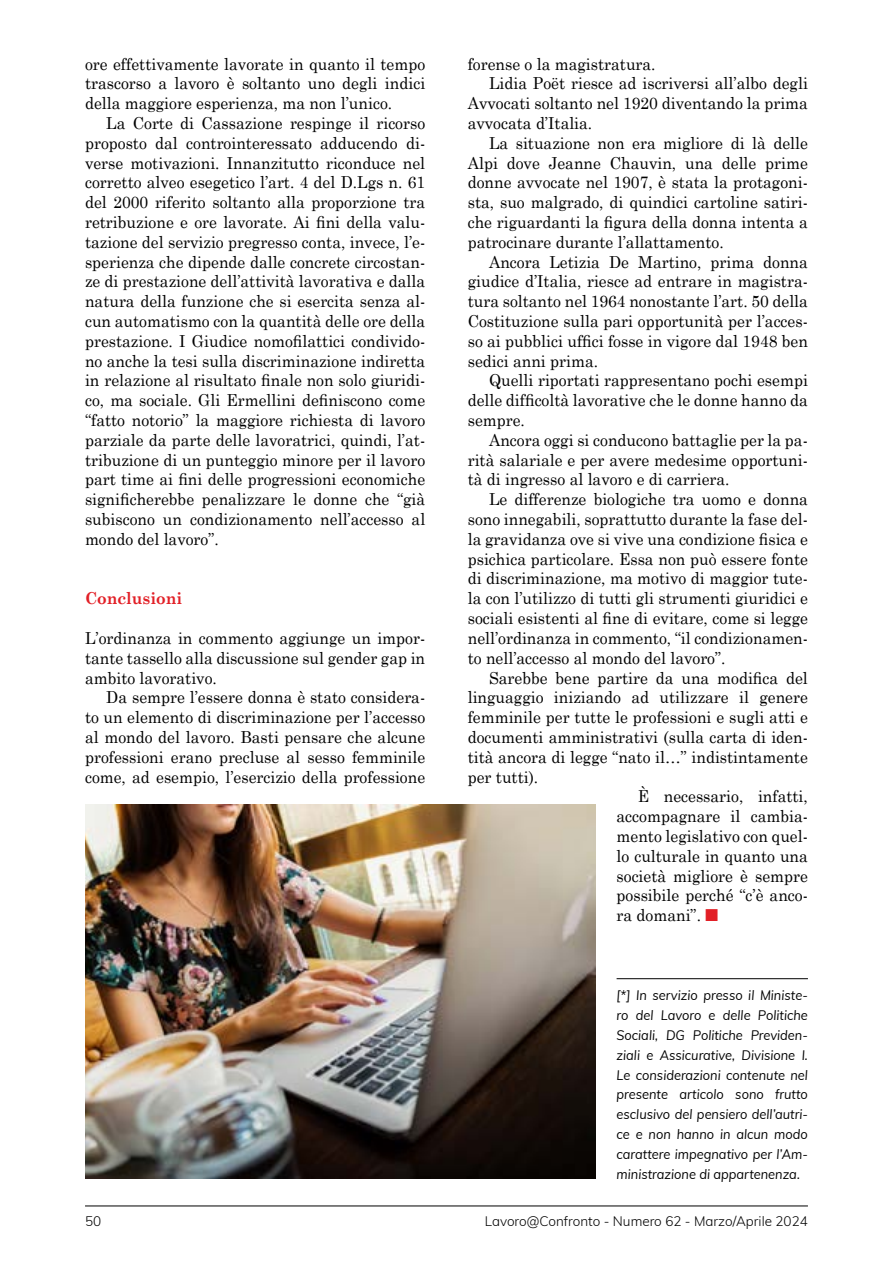
<style>
.page{position:relative;width:893px;height:1263px;background:#fff}
.page>*{position:absolute;margin:0;border:0;box-sizing:border-box;transform-origin:0 0}
.t1{font:16.5px/19.8px "Century Schoolbook";color:#000;text-align:justify;scale:.95 1}
.t2{font:700 16.5px "Century Schoolbook";color:#e21f26;scale:.95 1}
.t3{font:italic 13.5px/19.8px "Muli";color:#000;text-align:justify;scale:.95 1}
.t4{font:300 13.5px "Muli";color:#000}
.s1{font-family:"Monotype Sorts";color:#e21f26}
</style>
<div class="page">
<hr style="left:85px;top:1205px;width:723px;height:1px;background:#000">
<hr style="left:617px;top:978px;width:191px;height:1px;background:#000">
<img style="left:85px;top:804px;width:510px;height:374px">
<p class="t1" style="left:85px;top:53px;width:360px">ore effettivamente lavorate in quanto il tempo trascorso a lavoro è soltanto uno degli indici della maggiore esperienza, ma non l’unico.</p>
<p class="t1" style="left:85px;top:113px;width:360px;text-indent:21px">La Corte di Cassazione respinge il ricorso proposto dal controinteressato adducendo di&shy;verse motivazioni. Innanzitutto riconduce nel corretto alveo esegetico l’art. 4 del D.Lgs n. 61 del 2000 riferito soltanto alla proporzione tra retribuzione e ore lavorate. Ai fini della valu&shy;tazione del servizio pregresso conta, invece, l’e&shy;sperienza che dipende dalle concrete circostan&shy;ze di prestazione dell’attività lavorativa e dalla natura della funzione che si esercita senza al&shy;cun automatismo con la quantità delle ore della prestazione. I Giudice nomofilattici condivido&shy;no anche la tesi sulla discriminazione indiretta in relazione al risultato finale non solo giuridi&shy;co, ma sociale. Gli Ermellini definiscono come “fatto notorio” la maggiore richiesta di lavoro parziale da parte delle lavoratrici, quindi, l’at&shy;tribuzione di un punteggio minore per il lavoro part time ai fini delle progressioni economiche significherebbe penalizzare le donne che “già subiscono un condizionamento nell’accesso al mondo del lavoro”.</p>
<p class="t2" style="left:85px;top:588px;width:104px">Conclusioni</p>
<p class="t1" style="left:85px;top:628px;width:360px">L’ordinanza in commento aggiunge un impor&shy;tante tassello alla discussione sul gender gap in ambito lavorativo.</p>
<p class="t1" style="left:85px;top:687px;width:360px;text-indent:21px">Da sempre l’essere donna è stato considera&shy;to un elemento di discriminazione per l’accesso al mondo del lavoro. Basti pensare che alcune professioni erano precluse al sesso femminile come, ad esempio, l’esercizio della professione</p>
<p class="t1" style="left:468px;top:53px;width:199px">forense o la magistratura.</p>
<p class="t1" style="left:489px;top:73px;width:337px">Lidia Poët riesce ad iscriversi all’albo degli</p>
<p class="t1" style="left:468px;top:93px;width:360px">Avvocati soltanto nel 1920 diventando la prima</p>
<p class="t1" style="left:468px;top:113px;width:133px">avvocata d’Italia.</p>
<p class="t1" style="left:489px;top:133px;width:337px">La situazione non era migliore di là delle</p>
<p class="t1" style="left:468px;top:152px;width:360px">Alpi dove Jeanne Chauvin, una delle prime</p>
<p class="t1" style="left:468px;top:172px;width:360px">donne avvocate nel 1907, è stata la protagoni-</p>
<p class="t1" style="left:468px;top:192px;width:360px">sta, suo malgrado, di quindici cartoline satiri-</p>
<p class="t1" style="left:468px;top:212px;width:360px">che riguardanti la figura della donna intenta a</p>
<p class="t1" style="left:468px;top:232px;width:271px">patrocinare durante l’allattamento.</p>
<p class="t1" style="left:489px;top:251px;width:337px">Ancora Letizia De Martino, prima donna</p>
<p class="t1" style="left:468px;top:271px;width:360px">giudice d’Italia, riesce ad entrare in magistra-</p>
<p class="t1" style="left:468px;top:291px;width:360px">tura soltanto nel 1964 nonostante l’art. 50 della</p>
<p class="t1" style="left:468px;top:311px;width:360px">Costituzione sulla pari opportunità per l’acces-</p>
<p class="t1" style="left:468px;top:331px;width:360px">so ai pubblici uffici fosse in vigore dal 1948 ben</p>
<p class="t1" style="left:468px;top:350px;width:139px">sedici anni prima.</p>
<p class="t1" style="left:489px;top:370px;width:337px">Quelli riportati rappresentano pochi esempi</p>
<p class="t1" style="left:468px;top:390px;width:360px">delle difficoltà lavorative che le donne hanno da</p>
<p class="t1" style="left:468px;top:410px;width:62px">sempre.</p>
<p class="t1" style="left:489px;top:430px;width:337px">Ancora oggi si conducono battaglie per la pa-</p>
<p class="t1" style="left:468px;top:449px;width:360px">rità salariale e per avere medesime opportuni-</p>
<p class="t1" style="left:468px;top:469px;width:277px">tà di ingresso al lavoro e di carriera.</p>
<p class="t1" style="left:489px;top:489px;width:337px">Le differenze biologiche tra uomo e donna</p>
<p class="t1" style="left:468px;top:509px;width:360px">sono innegabili, soprattutto durante la fase del-</p>
<p class="t1" style="left:468px;top:529px;width:360px">la gravidanza ove si vive una condizione fisica e</p>
<p class="t1" style="left:468px;top:548px;width:360px">psichica particolare. Essa non può essere fonte</p>
<p class="t1" style="left:468px;top:568px;width:360px">di discriminazione, ma motivo di maggior tute-</p>
<p class="t1" style="left:468px;top:588px;width:360px">la con l’utilizzo di tutti gli strumenti giuridici e</p>
<p class="t1" style="left:468px;top:608px;width:360px">sociali esistenti al fine di evitare, come si legge</p>
<p class="t1" style="left:468px;top:628px;width:360px">nell’ordinanza in commento, “il condizionamen-</p>
<p class="t1" style="left:468px;top:647px;width:273px">to nell’accesso al mondo del lavoro”.</p>
<p class="t1" style="left:489px;top:667px;width:337px">Sarebbe bene partire da una modifica del</p>
<p class="t1" style="left:468px;top:687px;width:360px">linguaggio iniziando ad utilizzare il genere</p>
<p class="t1" style="left:468px;top:707px;width:360px">femminile per tutte le professioni e sugli atti e</p>
<p class="t1" style="left:468px;top:727px;width:360px">documenti amministrativi (sulla carta di iden-</p>
<p class="t1" style="left:468px;top:746px;width:360px">tità ancora di legge “nato il…” indistintamente</p>
<p class="t1" style="left:468px;top:766px;width:76px">per tutti).</p>
<p class="t1" style="left:638px;top:786px;width:181px">È necessario, infatti,</p>
<p class="t1" style="left:617px;top:806px;width:203px">accompagnare il cambia-</p>
<p class="t1" style="left:617px;top:826px;width:203px">mento legislativo con quel-</p>
<p class="t1" style="left:617px;top:845px;width:203px">lo culturale in quanto una</p>
<p class="t1" style="left:617px;top:865px;width:203px">società migliore è sempre</p>
<p class="t1" style="left:617px;top:885px;width:203px">possibile perché “c’è anco-</p>
<p class="t1" style="left:617px;top:905px;width:108px">ra domani”. <span class="s1">n</span></p>
<p class="t3" style="left:617px;top:985px;width:203px">[*] In servizio presso il Ministe&shy;ro del Lavoro e delle Politiche Sociali, DG Politiche Previden&shy;ziali e Assicurative, Divisione I.<br>Le considerazioni contenute nel presente articolo sono frutto esclusivo del pensiero dell’autri&shy;ce e non hanno in alcun modo carattere impegnativo per l’Am&shy;ministrazione di appartenenza.</p>
<p class="t4" style="left:85px;top:1213px;width:18px">50</p>
<p class="t4" style="left:485px;top:1213px;width:325px">Lavoro@Confronto - Numero 62 - Marzo/Aprile 2024</p>
</div>
